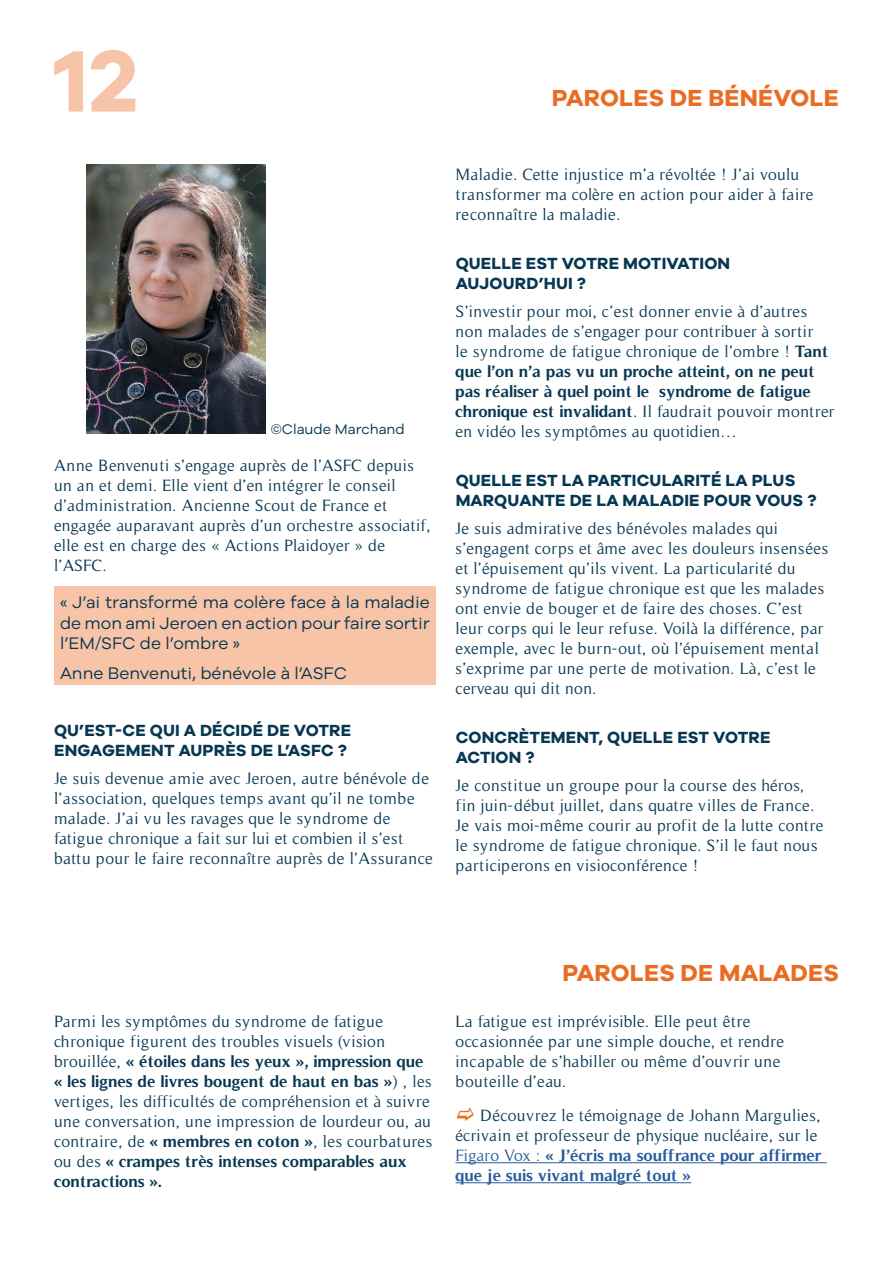
<style>
.page{position:relative;width:893px;height:1263px;background:#fff}
.page>*{position:absolute;margin:0;border:0;box-sizing:border-box;transform-origin:0 0}
.t1{font:700 90px "Galyon";color:#f7c4a7}
.t2{font:700 24px "Galyon";letter-spacing:.01em;color:#ea6c22}
.t3{font:17.25px/20.7px "Galyon";color:#073752;text-align:justify}
.t4{font:16.65px/20px "Timeless";letter-spacing:.025em;color:#073752}
.t5{font:700 16.65px/20px "Galyon";letter-spacing:.01em;color:#073752}
.t6{font:14.4px "Galyon";color:#073752}
.s1{font-weight:700}
.s2{color:#275b9b}
.s3{font-weight:700;color:#275b9b}
</style>
<div class="page">
<img style="left:86px;top:165px;width:180px;height:269px">
<div style="left:54px;top:586px;width:382px;height:99px;background:#f7c4a7"></div>
<hr style="left:455px;top:1162px;width:372px;height:1px;background:#275b9b">
<hr style="left:455px;top:1182px;width:236px;height:1px;background:#275b9b">
<h1 class="t1" style="left:54px;top:25px;width:86px">12</h1>
<p class="t6" style="left:271px;top:418px;width:136px">©Claude Marchand</p>
<p class="t4" style="left:54px;top:456px;width:378px">Anne Benvenuti s’engage auprès de l’ASFC depuis un an et demi. Elle vient d’en intégrer le conseil d’administration. Ancienne Scout de France et engagée auparavant auprès d’un orchestre associatif, elle est en charge des « Actions Plaidoyer » de l’ASFC.</p>
<p class="t3" style="left:60px;top:590px;width:372px">« J’ai transformé ma colère face à la maladie de mon ami Jeroen en action pour faire sortir l’EM/SFC de l’ombre »</p>
<p class="t3" style="left:60px;top:661px;width:289px">Anne Benvenuti, bénévole à l’ASFC</p>
<p class="t5" style="left:54px;top:720px;width:299px">QU’EST-CE QUI A DÉCIDÉ DE VOTRE<br>ENGAGEMENT AUPRÈS DE L’ASFC ?</p>
<p class="t4" style="left:54px;top:769px;width:380px">Je suis devenue amie avec Jeroen, autre bénévole de l’association, quelques temps avant qu’il ne tombe malade. J’ai vu les ravages que le syndrome de fatigue chronique a fait sur lui et combien il s’est battu pour le faire reconnaître auprès de l’Assurance</p>
<h2 class="t2" style="left:552px;top:83px;width:288px">PAROLES DE BÉNÉVOLE</h2>
<p class="t4" style="left:456px;top:165px;width:360px">Maladie. Cette injustice m’a révoltée ! J’ai voulu transformer ma colère en action pour aider à faire reconnaître la maladie.</p>
<p class="t5" style="left:456px;top:253px;width:276px">QUELLE EST VOTRE MOTIVATION<br>AUJOURD’HUI ?</p>
<p class="t4" style="left:456px;top:302px;width:380px">S’investir pour moi, c’est donner envie à d’autres non malades de s’engager pour contribuer à sortir<br>le syndrome de fatigue chronique de l’ombre ! <span class="s1">Tant que l’on n’a pas vu un proche atteint, on ne peut pas réaliser à quel point le syndrome de fatigue chronique est invalidant</span>. Il faudrait pouvoir montrer en vidéo les symptômes au quotidien…</p>
<p class="t5" style="left:456px;top:470px;width:362px">QUELLE EST LA PARTICULARITÉ LA PLUS<br>MARQUANTE DE LA MALADIE POUR VOUS ?</p>
<p class="t4" style="left:456px;top:519px;width:374px">Je suis admirative des bénévoles malades qui s’engagent corps et âme avec les douleurs insensées et l’épuisement qu’ils vivent. La particularité du syndrome de fatigue chronique est que les malades ont envie de bouger et de faire des choses. C’est leur corps qui le leur refuse. Voilà la différence, par exemple, avec le burn-out, où l’épuisement mental s’exprime par une perte de motivation. Là, c’est le cerveau qui dit non.</p>
<p class="t5" style="left:456px;top:727px;width:316px">CONCRÈTEMENT, QUELLE EST VOTRE<br>ACTION ?</p>
<p class="t4" style="left:456px;top:776px;width:369px">Je constitue un groupe pour la course des héros, fin juin-début juillet, dans quatre villes de France.<br>Je vais moi-même courir au profit de la lutte contre le syndrome de fatigue chronique. S’il le faut nous participerons en visioconférence !</p>
<h2 class="t2" style="left:563px;top:958px;width:278px">PAROLES DE MALADES</h2>
<p class="t4" style="left:54px;top:1012px;width:380px">Parmi les symptômes du syndrome de fatigue chronique figurent des troubles visuels (vision brouillée, <span class="s1">« étoiles dans les yeux », impression que « les lignes de livres bougent de haut en bas »</span>) , les vertiges, les difficultés de compréhension et à suivre une conversation, une impression de lourdeur ou, au contraire, de <span class="s1">« membres en coton »</span>, les courbatures ou des <span class="s1">« crampes très intenses comparables aux contractions ».</span></p>
<p class="t4" style="left:455px;top:1012px;width:330px">La fatigue est imprévisible. Elle peut être occasionnée par une simple douche, et rendre incapable de s’habiller ou même d’ouvrir une bouteille d’eau.</p>
<p class="t4" style="left:455px;top:1105px;width:368px;text-indent:25px">Découvrez le témoignage de Johann Margulies, écrivain et professeur de physique nucléaire, sur le <span class="s2">Figaro Vox :</span> <span class="s3">« J’écris ma souffrance pour affirmer que je suis vivant malgré tout »</span></p>
</div>
